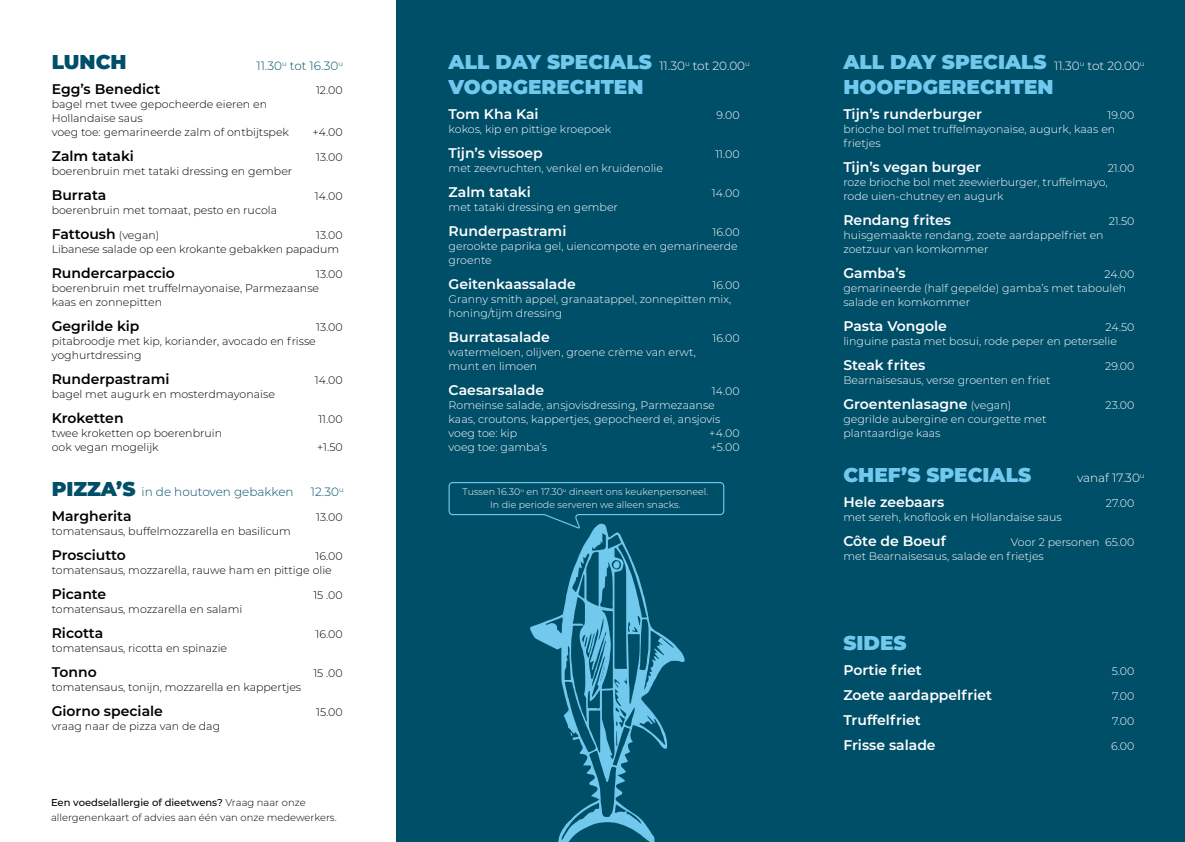
<style>
.page{position:relative;width:1185px;height:842px;background:#fff}
.page>*{position:absolute;margin:0;border:0;box-sizing:border-box;transform-origin:0 0}
.t1{font:900 20px/25px "Montserrat";color:#72c9ee}
.t2{font:900 20px "Montserrat";color:#004f69}
.t3{font:600 14px "Montserrat";color:#fff}
.t4{font:600 14px "Montserrat";color:#000}
.t5{font:300 12px "Montserrat";color:#004f69}
.t6{font:300 12px "Montserrat";color:#fff}
.t7{font:300 11px/14px "Montserrat";color:#fff}
.t8{font:300 11px/14px "Montserrat";color:#000}
.t9{font:300 10px/15px "Montserrat";color:#000}
.t10{font:300 9.5px/13px "Montserrat";color:#fff;text-align:center}
.s1{font-weight:300;font-size:11px}
.s2{font-weight:900;font-size:20px}
.s3{font-weight:500}
</style>
<div class="page">
<div style="left:397px;top:0;width:788px;height:842px;background:#004f69"></div>
<svg style="left:530px;top:528px;width:155px;height:314px"></svg>
<svg style="left:570px;top:731px;width:3px;height:5px"></svg>
<svg style="left:600px;top:666px;width:5px;height:15px"></svg>
<svg style="left:613px;top:561px;width:6px;height:8px"></svg>
<svg style="left:449px;top:482px;width:275px;height:46px"></svg>
<h1 class="t2" style="left:52px;top:47px;width:76px">LUNCH</h1>
<p class="t4" style="left:52px;top:79px;width:110px">Egg’s Benedict</p>
<p class="t8" style="left:316px;top:83px;width:28px">12.00</p>
<p class="t8" style="left:52px;top:97px;width:239px">bagel met twee gepocheerde eieren en<br>Hollandaise saus<br>voeg toe: gemarineerde zalm of ontbijtspek</p>
<h1 class="t1" style="left:449px;top:48px;width:205px">ALL DAY SPECIALS<br>VOORGERECHTEN</h1>
<p class="t3" style="left:449px;top:104px;width:92px">Tom Kha Kai</p>
<p class="t7" style="left:717px;top:108px;width:25px">9.00</p>
<p class="t7" style="left:449px;top:122px;width:164px">kokos, kip en pittige kroepoek</p>
<p class="t3" style="left:449px;top:143px;width:96px">Tijn’s vissoep</p>
<p class="t7" style="left:715px;top:147px;width:26px">11.00</p>
<p class="t7" style="left:449px;top:161px;width:216px">met zeevruchten, venkel en kruidenolie</p>
<p class="t3" style="left:449px;top:182px;width:84px">Zalm tataki</p>
<p class="t7" style="left:712px;top:186px;width:29px">14.00</p>
<p class="t7" style="left:449px;top:200px;width:171px">met tataki dressing en gember</p>
<p class="t3" style="left:449px;top:221px;width:119px">Runderpastrami</p>
<h1 class="t1" style="left:843px;top:48px;width:212px">ALL DAY SPECIALS<br>HOOFDGERECHTEN</h1>
<p class="t3" style="left:843px;top:104px;width:140px">Tijn’s runderburger</p>
<p class="t5" style="left:256px;top:57px;width:88px">11.30<sup>u</sup> tot 16.30<sup>u</sup></p>
<p class="t6" style="left:659px;top:57px;width:92px">11.30<sup>u</sup> tot 20.00<sup>u</sup></p>
<p class="t6" style="left:1054px;top:57px;width:92px">11.30<sup>u</sup> tot 20.00<sup>u</sup></p>
<p class="t7" style="left:843px;top:108px;width:293px;text-indent:264px">19.00 brioche bol met truffelmayonaise, augurk, kaas en frietjes</p>
<p class="t3" style="left:843px;top:157px;width:139px">Tijn’s vegan burger</p>
<p class="t7" style="left:1108px;top:161px;width:28px">21.00</p>
<p class="t7" style="left:843px;top:175px;width:266px">roze brioche bol met zeewierburger, truffelmayo, rode uien-chutney en augurk</p>
<p class="t3" style="left:843px;top:210px;width:109px">Rendang frites</p>
<p class="t7" style="left:1109px;top:214px;width:27px">21.50</p>
<p class="t7" style="left:843px;top:228px;width:262px">huisgemaakte rendang, zoete aardappelfriet en zoetzuur van komkommer</p>
<p class="t3" style="left:843px;top:263px;width:64px">Gamba’s</p>
<p class="t8" style="left:312px;top:125px;width:32px">+4.00</p>
<p class="t4" style="left:52px;top:146px;width:84px">Zalm tataki</p>
<p class="t8" style="left:316px;top:150px;width:28px">13.00</p>
<p class="t8" style="left:52px;top:164px;width:242px">boerenbruin met tataki dressing en gember</p>
<p class="t4" style="left:52px;top:185px;width:56px">Burrata</p>
<p class="t8" style="left:315px;top:189px;width:29px">14.00</p>
<p class="t8" style="left:52px;top:203px;width:227px">boerenbruin met tomaat, pesto en rucola</p>
<p class="t4" style="left:52px;top:224px;width:109px">Fattoush <span class="s1">(vegan)</span></p>
<p class="t7" style="left:449px;top:225px;width:293px;text-indent:264px">16.00 gerookte paprika gel, uiencompote en gemarineerde groente</p>
<p class="t3" style="left:449px;top:274px;width:129px">Geitenkaassalade</p>
<p class="t8" style="left:52px;top:228px;width:293px;text-indent:264px">13.00<br>Libanese salade op een krokante gebakken papadum</p>
<p class="t4" style="left:52px;top:263px;width:125px">Rundercarpaccio</p>
<p class="t8" style="left:52px;top:267px;width:293px;text-indent:264px">13.00 boerenbruin met truffelmayonaise, Parmezaanse kaas en zonnepitten</p>
<p class="t4" style="left:52px;top:316px;width:89px">Gegrilde kip</p>
<p class="t8" style="left:316px;top:320px;width:28px">13.00</p>
<p class="t8" style="left:52px;top:334px;width:266px">pitabroodje met kip, koriander, avocado en frisse yoghurtdressing</p>
<p class="t4" style="left:52px;top:369px;width:119px">Runderpastrami</p>
<p class="t8" style="left:315px;top:373px;width:29px">14.00</p>
<p class="t8" style="left:52px;top:387px;width:225px">bagel met augurk en mosterdmayonaise</p>
<p class="t4" style="left:52px;top:408px;width:73px">Kroketten</p>
<p class="t8" style="left:318px;top:412px;width:26px">11.00</p>
<p class="t8" style="left:52px;top:426px;width:172px">twee kroketten op boerenbruin ook vegan mogelijk</p>
<p class="t7" style="left:843px;top:267px;width:293px;text-indent:261px">24.00 gemarineerde (half gepelde) gamba’s met tabouleh salade en komkommer</p>
<p class="t3" style="left:843px;top:316px;width:105px">Pasta Vongole</p>
<p class="t7" style="left:449px;top:278px;width:293px;text-indent:264px">16.00<br>Granny smith appel, granaatappel, zonnepitten mix, honing/tijm dressing</p>
<p class="t3" style="left:449px;top:327px;width:103px">Burratasalade</p>
<p class="t7" style="left:712px;top:331px;width:29px">16.00</p>
<p class="t7" style="left:449px;top:345px;width:249px">watermeloen, olijven, groene crème van erwt, munt en limoen</p>
<p class="t3" style="left:449px;top:380px;width:97px">Caesarsalade</p>
<p class="t7" style="left:843px;top:320px;width:293px;text-indent:262px">24.50 linguine pasta met bosui, rode peper en peterselie</p>
<p class="t3" style="left:843px;top:355px;width:83px">Steak frites</p>
<p class="t7" style="left:1105px;top:359px;width:31px">29.00</p>
<p class="t7" style="left:843px;top:373px;width:209px">Bearnaisesaus, verse groenten en friet</p>
<p class="t3" style="left:843px;top:394px;width:169px">Groentenlasagne <span class="s1">(vegan)</span></p>
<p class="t7" style="left:1105px;top:398px;width:30px">23.00</p>
<p class="t7" style="left:843px;top:412px;width:205px">gegrilde aubergine en courgette met plantaardige kaas</p>
<h1 class="t1" style="left:843px;top:461px;width:189px">CHEF’S SPECIALS</h1>
<p class="t3" style="left:843px;top:492px;width:102px">Hele zeebaars</p>
<p class="t7" style="left:1106px;top:496px;width:30px">27.00</p>
<p class="t7" style="left:843px;top:510px;width:220px">met sereh, knoflook en Hollandaise saus</p>
<p class="t3" style="left:843px;top:531px;width:104px">Côte de Boeuf</p>
<p class="t7" style="left:449px;top:384px;width:293px;text-indent:263px">14.00<br>Romeinse salade, ansjovisdressing, Parmezaanse kaas, croutons, kappertjes, gepocheerd ei, ansjovis voeg toe: kip</p>
<p class="t7" style="left:709px;top:426px;width:32px">+4.00</p>
<p class="t7" style="left:449px;top:440px;width:100px">voeg toe: gamba’s</p>
<p class="t7" style="left:711px;top:440px;width:30px">+5.00</p>
<p class="t8" style="left:317px;top:440px;width:27px">+1.50</p>
<p class="t6" style="left:1077px;top:470px;width:69px">vanaf 17.30<sup>u</sup></p>
<p class="t5" style="left:52px;top:484px;width:243px"><span class="s2">PIZZA’S</span> in de houtoven gebakken</p>
<p class="t4" style="left:52px;top:506px;width:81px">Margherita</p>
<p class="t8" style="left:316px;top:510px;width:28px">13.00</p>
<p class="t8" style="left:52px;top:524px;width:241px">tomatensaus, buffelmozzarella en basilicum</p>
<p class="t4" style="left:52px;top:545px;width:76px">Prosciutto</p>
<p class="t5" style="left:311px;top:484px;width:34px">12.30<sup>u</sup></p>
<p class="t10" style="left:462px;top:485px;width:247px">Tussen 16.30<sup>u</sup> en 17.30<sup>u</sup> dineert ons keukenpersoneel.<br>In die periode serveren we alleen snacks.</p>
<p class="t7" style="left:843px;top:535px;width:293px;text-indent:168px">Voor 2 personen 65.00 met Bearnaisesaus, salade en frietjes</p>
<p class="t8" style="left:52px;top:549px;width:293px;text-indent:264px">16.00 tomatensaus, mozzarella, rauwe ham en pittige olie</p>
<p class="t4" style="left:52px;top:584px;width:56px">Picante</p>
<p class="t8" style="left:313px;top:588px;width:31px">15 .00</p>
<p class="t8" style="left:52px;top:602px;width:192px">tomatensaus, mozzarella en salami</p>
<p class="t4" style="left:52px;top:623px;width:53px">Ricotta</p>
<p class="t8" style="left:316px;top:627px;width:29px">16.00</p>
<p class="t8" style="left:52px;top:641px;width:177px">tomatensaus, ricotta en spinazie</p>
<p class="t4" style="left:52px;top:662px;width:46px">Tonno</p>
<p class="t8" style="left:313px;top:666px;width:31px">15 .00</p>
<p class="t8" style="left:52px;top:680px;width:251px">tomatensaus, tonijn, mozzarella en kappertjes</p>
<p class="t4" style="left:52px;top:701px;width:113px">Giorno speciale</p>
<p class="t8" style="left:316px;top:705px;width:28px">15.00</p>
<p class="t8" style="left:52px;top:719px;width:170px">vraag naar de pizza van de dag</p>
<h1 class="t1" style="left:843px;top:629px;width:65px">SIDES</h1>
<p class="t3" style="left:843px;top:660px;width:80px">Portie friet</p>
<p class="t7" style="left:1112px;top:664px;width:24px">5.00</p>
<p class="t3" style="left:843px;top:685px;width:150px">Zoete aardappelfriet</p>
<p class="t7" style="left:1112px;top:689px;width:24px">7.00</p>
<p class="t3" style="left:843px;top:710px;width:79px">Truffelfriet</p>
<p class="t7" style="left:1112px;top:714px;width:24px">7.00</p>
<p class="t3" style="left:843px;top:735px;width:94px">Frisse salade</p>
<p class="t7" style="left:1111px;top:739px;width:25px">6.00</p>
<p class="t9" style="left:51px;top:795px;width:287px"><span class="s3">Een voedselallergie of dieetwens?</span> Vraag naar onze allergenenkaart of advies aan één van onze medewerkers.</p>
</div>
